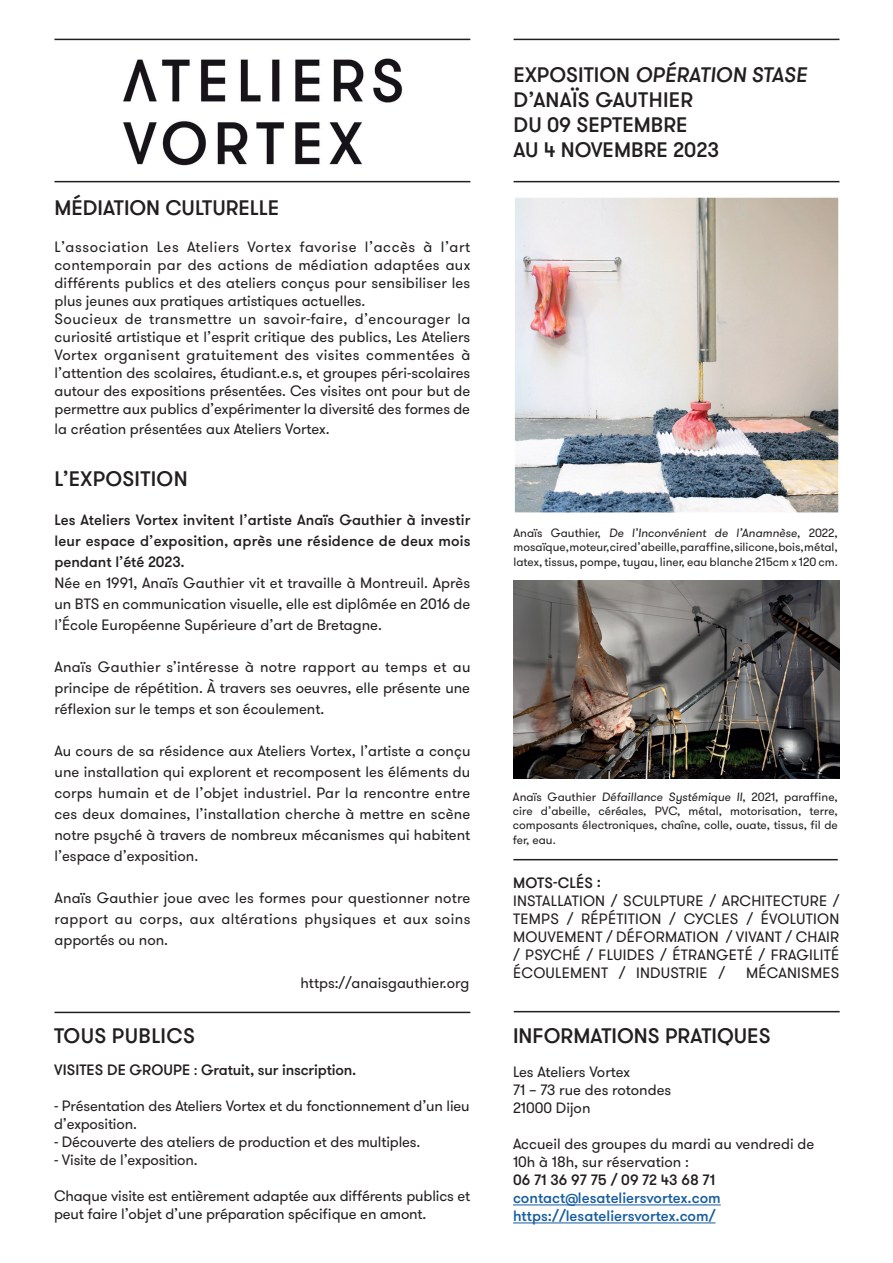
<style>
.page{position:relative;width:893px;height:1263px;background:#fff}
.page>*{position:absolute;margin:0;border:0;box-sizing:border-box;transform-origin:0 0}
.t1{font:500 21px/25.2px "GT Walsheim";color:#231f20}
.t2{font:15px/18px "GT Walsheim";color:#231f20}
.t3{font:500 15px/21px "GT Walsheim";letter-spacing:.005em;color:#231f20;text-align:justify}
.t4{font:500 15px/18px "GT Walsheim";color:#175d9e}
.t5{font:12px/14.4px "GT Walsheim";color:#231f20;text-align:justify}
.s1{font-weight:400}
.s2{font-style:italic}
</style>
<div class="page">
<img style="left:123px;top:58px;width:280px;height:108px">
<hr style="left:513px;top:1204px;width:208px;height:1px;background:#175d9e">
<hr style="left:513px;top:1222px;width:202px;height:1px;background:#175d9e">
<hr style="left:514px;top:39px;width:325px;height:1px;background:#231f20">
<hr style="left:54px;top:181px;width:416px;height:1px;background:#231f20">
<hr style="left:54px;top:39px;width:416px;height:1px;background:#231f20">
<hr style="left:514px;top:181px;width:325px;height:1px;background:#231f20">
<hr style="left:513px;top:859px;width:325px;height:1px;background:#231f20">
<hr style="left:514px;top:1011px;width:326px;height:1px;background:#231f20">
<hr style="left:54px;top:1012px;width:416px;height:1px;background:#231f20">
<img style="left:515px;top:198px;width:323px;height:314px">
<img style="left:513px;top:581px;width:326px;height:198px">
<h1 class="t1" style="left:54px;top:195px;width:226px">MÉDIATION CULTURELLE</h1>
<p class="t2" style="left:54px;top:239px;width:417px">L’association Les Ateliers Vortex favorise l’accès à l’art contemporain par des actions de médiation adaptées aux différents publics et des ateliers conçus pour sensibiliser les plus jeunes aux pratiques artistiques actuelles.<br>Soucieux de transmettre un savoir-faire, d’encourager la curiosité artistique et l’esprit critique des publics, Les Ateliers Vortex organisent gratuitement des visites commentées à l’attention des scolaires, étudiant.e.s, et groupes péri-scolaires autour des expositions présentées. Ces visites ont pour but de permettre aux publics d’expérimenter la diversité des formes de</p>
<p class="t2" style="left:54px;top:420px;width:277px">la création présentées aux Ateliers Vortex.</p>
<h1 class="t1" style="left:55px;top:467px;width:134px">L’EXPOSITION</h1>
<p class="t3" style="left:54px;top:510px;width:417px">Les Ateliers Vortex invitent l’artiste Anaïs Gauthier à investir leur espace d’exposition, après une résidence de deux mois pendant l’été 2023.</p>
<p class="t2" style="left:54px;top:573px;width:417px;line-height:21px;text-align:justify">Née en 1991, Anaïs Gauthier vit et travaille à Montreuil. Après un BTS en communication visuelle, elle est diplômée en 2016 de l’École Européenne Supérieure d’art de Bretagne.</p>
<p class="t2" style="left:54px;top:657px;width:417px;line-height:21px;text-align:justify">Anaïs Gauthier s’intéresse à notre rapport au temps et au principe de répétition. À travers ses oeuvres, elle présente une réflexion sur le temps et son écoulement.</p>
<p class="t2" style="left:54px;top:741px;width:418px;line-height:21px;text-align:justify">Au cours de sa résidence aux Ateliers Vortex, l’artiste a conçu une installation qui explorent et recomposent les éléments du corps humain et de l’objet industriel. Par la rencontre entre ces deux domaines, l’installation cherche à mettre en scène notre psyché à travers de nombreux mécanismes qui habitent l’espace d’exposition.</p>
<p class="t2" style="left:54px;top:888px;width:417px;line-height:21px;text-align:justify">Anaïs Gauthier joue avec les formes pour questionner notre rapport au corps, aux altérations physiques et aux soins apportés ou non.</p>
<p class="t2" style="left:300px;top:974px;width:170px">https://anaisgauthier.org</p>
<h1 class="t1" style="left:54px;top:1024px;width:142px">TOUS PUBLICS</h1>
<p class="t3" style="left:54px;top:1060px;width:304px">VISITES DE GROUPE <span class="s1">:</span> Gratuit, sur inscription.</p>
<p class="t2" style="left:54px;top:1097px;width:417px">- Présentation des Ateliers Vortex et du fonctionnement d’un lieu d’exposition.</p>
<p class="t2" style="left:54px;top:1133px;width:368px">- Découverte des ateliers de production et des multiples.</p>
<p class="t2" style="left:54px;top:1151px;width:145px">- Visite de l’exposition.</p>
<p class="t2" style="left:54px;top:1187px;width:418px">Chaque visite est entièrement adaptée aux différents publics et peut faire l’objet d’une préparation spécifique en amont.</p>
<h1 class="t1" style="left:514px;top:62px;width:295px">EXPOSITION <span class="s2">OPÉRATION STASE<br></span>D’ANAÏS GAUTHIER<br>DU 09 SEPTEMBRE<br>AU 4 NOVEMBRE 2023</h1>
<p class="t5" style="left:513px;top:526px;width:326px">Anaïs Gauthier, <span class="s2">De l’Inconvénient de l’Anamnèse</span>, 2022, mosaïque, moteur, cire d’abeille, paraffine, silicone, bois, métal, latex, tissus, pompe, tuyau, liner, eau blanche 215cm x 120 cm.</p>
<p class="t5" style="left:513px;top:789px;width:326px">Anaïs Gauthier <span class="s2">Défaillance Systémique II</span>, 2021, paraffine, cire d’abeille, céréales, PVC, métal, motorisation, terre, composants électroniques, chaîne, colle, ouate, tissus, fil de fer, eau.</p>
<p class="t3" style="left:513px;top:872px;width:90px">MOTS-CLÉS :</p>
<p class="t2" style="left:513px;top:892px;width:328px;text-align:justify">INSTALLATION / SCULPTURE / ARCHITECTURE / TEMPS / RÉPÉTITION / CYCLES / ÉVOLUTION MOUVEMENT / DÉFORMATION / VIVANT / CHAIR / PSYCHÉ / FLUIDES / ÉTRANGETÉ / FRAGILITÉ ÉCOULEMENT / INDUSTRIE /</p>
<p class="t2" style="left:746px;top:964px;width:95px">MÉCANISMES</p>
<h1 class="t1" style="left:513px;top:1024px;width:259px">INFORMATIONS PRATIQUES</h1>
<p class="t2" style="left:513px;top:1063px;width:160px">Les Ateliers Vortex<br>71 – 73 rue des rotondes<br>21000 Dijon</p>
<p class="t2" style="left:513px;top:1135px;width:303px">Accueil des groupes du mardi au vendredi de<br>10h à 18h, sur réservation :</p>
<p class="t3" style="left:513px;top:1170px;width:204px">06 71 36 97 75 / 09 72 43 68 71</p>
<p class="t4" style="left:513px;top:1189px;width:209px">contact@lesateliersvortex.com https://lesateliersvortex.com/</p>
</div>
